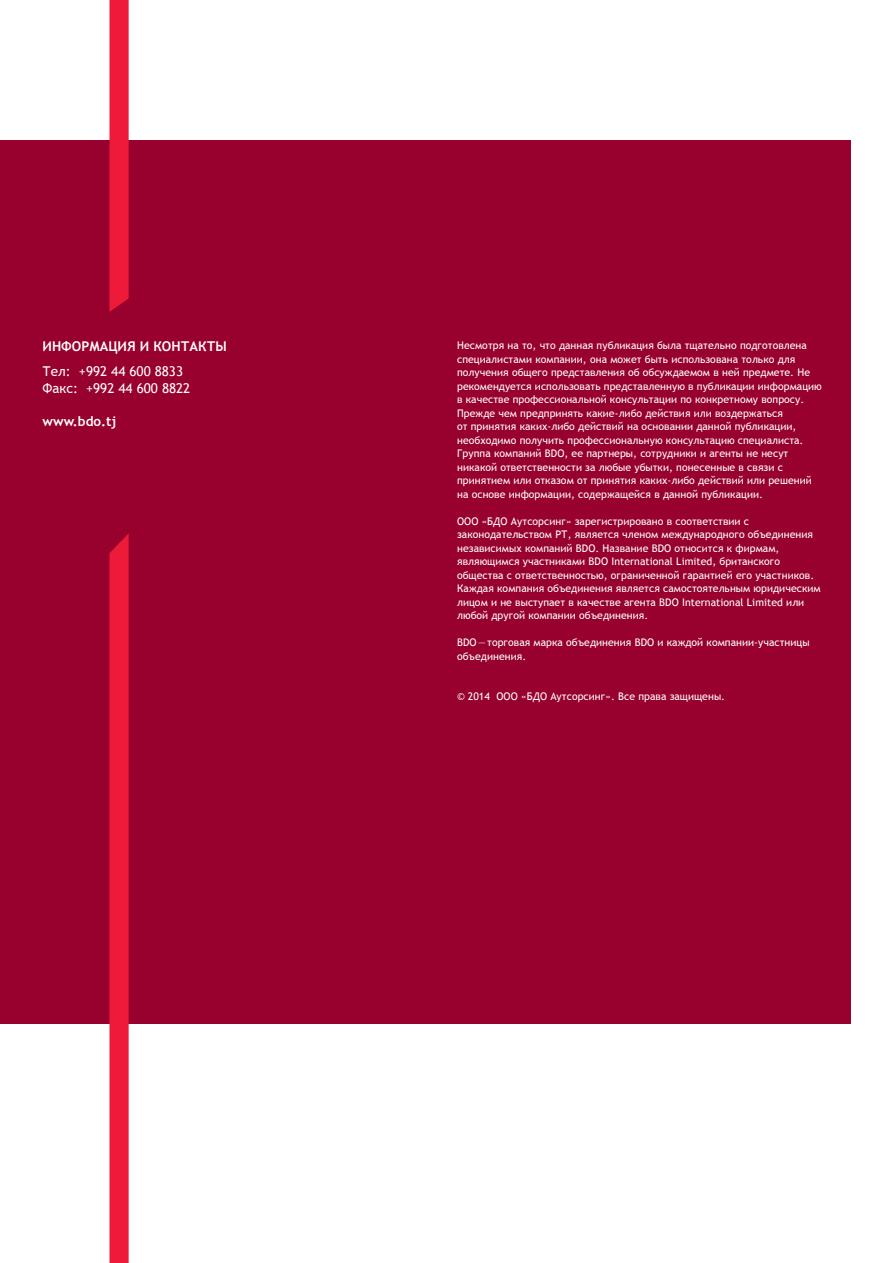
<style>
.page{position:relative;width:893px;height:1263px;background:#fff}
.page>*{position:absolute;margin:0;border:0;box-sizing:border-box;transform-origin:0 0}
.Contact_text{font:13.5px "Trebuchet MS";color:#fff}
.NAME_SURNAME{font:700 13.5px "Trebuchet MS";color:#fff}
.Contact_text-2{font:700 13.5px "Trebuchet MS";color:#fff}
.Disclaimer_copy{font:10.5px/13.5px "Trebuchet MS";letter-spacing:.005em;color:#fff}
</style>
<div class="page">
<div style="left:0;top:141px;width:850px;height:883px;background:#98012d"></div>
<svg style="left:109px;top:533px;width:20px;height:730px;background:#e91c3c"></svg>
<svg style="left:109px;top:0;width:20px;height:312px;background:#e91d3d"></svg>
<p class="NAME_SURNAME" style="left:43px;top:338px;width:186px">ИНФОРМАЦИЯ И КОНТАКТЫ</p>
<p class="Contact_text" style="left:43px;top:363px;width:142px">Тел: +992 44 600 8833</p>
<p class="Contact_text" style="left:43px;top:380px;width:149px">Факс: +992 44 600 8822</p>
<p class="Contact_text-2" style="left:43px;top:412px;width:75px">www.bdo.tj</p>
<p class="Disclaimer_copy" style="left:457px;top:339px;width:366px">Несмотря на то, что данная публикация была тщательно подготовлена специалистами компании, она может быть использована только для получения общего представления об обсуждаемом в ней предмете. Не рекомендуется использовать представленную в публикации информацию в качестве профессиональной консультации по конкретному вопросу.<br>Прежде чем предпринять какие-либо действия или воздержаться<br>от принятия каких-либо действий на основании данной публикации, необходимо получить профессиональную консультацию специалиста.<br>Группа компаний BDO, ее партнеры, сотрудники и агенты не несут никакой ответственности за любые убытки, понесенные в связи с принятием или отказом от принятия каких-либо действий или решений на основе информации, содержащейся в данной публикации.</p>
<p class="Disclaimer_copy" style="left:457px;top:514px;width:365px">ООО «БДО Аутсорсинг» зарегистрировано в соответствии с законодательством РТ, является членом международного объединения независимых компаний BDO. Название BDO относится к фирмам, являющимся участниками BDO International Limited, британского общества с ответственностью, ограниченной гарантией его участников.<br>Каждая компания объединения является самостоятельным юридическим лицом и не выступает в качестве агента BDO International Limited или любой другой компании объединения.</p>
<p class="Disclaimer_copy" style="left:457px;top:636px;width:354px">BDO—торговая марка объединения BDO и каждой компании-участницы объединения.</p>
<p class="Disclaimer_copy" style="left:457px;top:690px;width:269px">© 2014 ООО «БДО Аутсорсинг». Все права защищены.</p>
</div>
